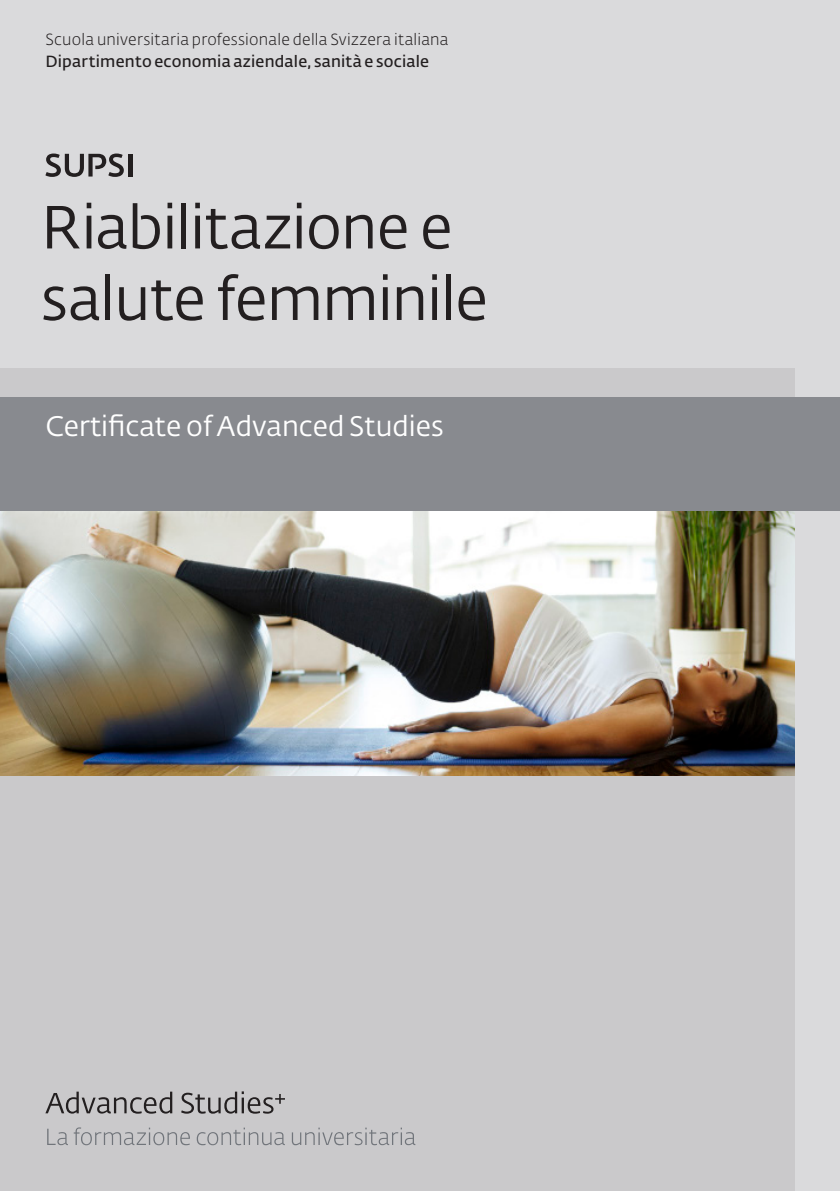
<style>
.page{position:relative;width:840px;height:1191px;background:#fff}
.page>*{position:absolute;margin:0;border:0;box-sizing:border-box;transform-origin:0 0}
.t1{font:60px/71.6px "SUPSI Fedra Sans";letter-spacing:-.01em;color:#231f20}
.t2{font:28px "SUPSI Fedra Sans";color:#fff}
.t3{font:300 16px "SUPSI Fedra Sans";letter-spacing:.015em;color:#231f20}
.t4{font:600 16px "SUPSI Fedra Sans";letter-spacing:.015em;color:#231f20}
</style>
<div class="page">
<div style="left:0;top:0;width:839px;height:1191px;background:#dadadc"></div>
<div style="left:0;top:369px;width:794px;height:822px;background:#cac9cb"></div>
<img style="left:0;top:510px;width:794px;height:265px">
<svg style="left:47px;top:1127px;width:368px;height:18px"></svg>
<svg style="left:45px;top:1091px;width:240px;height:22px"></svg>
<hr style="left:128px;top:154px;width:4px;height:22px;background:#231f20">
<svg style="left:45px;top:153px;width:79px;height:24px"></svg>
<div style="left:0;top:397px;width:839px;height:113px;background:#888a8f"></div>
<p class="t3" style="left:45px;top:29px;width:404px">Scuola universitaria professionale della Svizzera italiana</p>
<p class="t4" style="left:45px;top:50px;width:385px">Dipartimento economia aziendale, sanità e sociale</p>
<h1 class="t1" style="left:41px;top:190px;width:448px">Riabilitazione e salute femminile</h1>
<h2 class="t2" style="left:45px;top:406px;width:399px">Certificate of Advanced Studies</h2>
</div>
